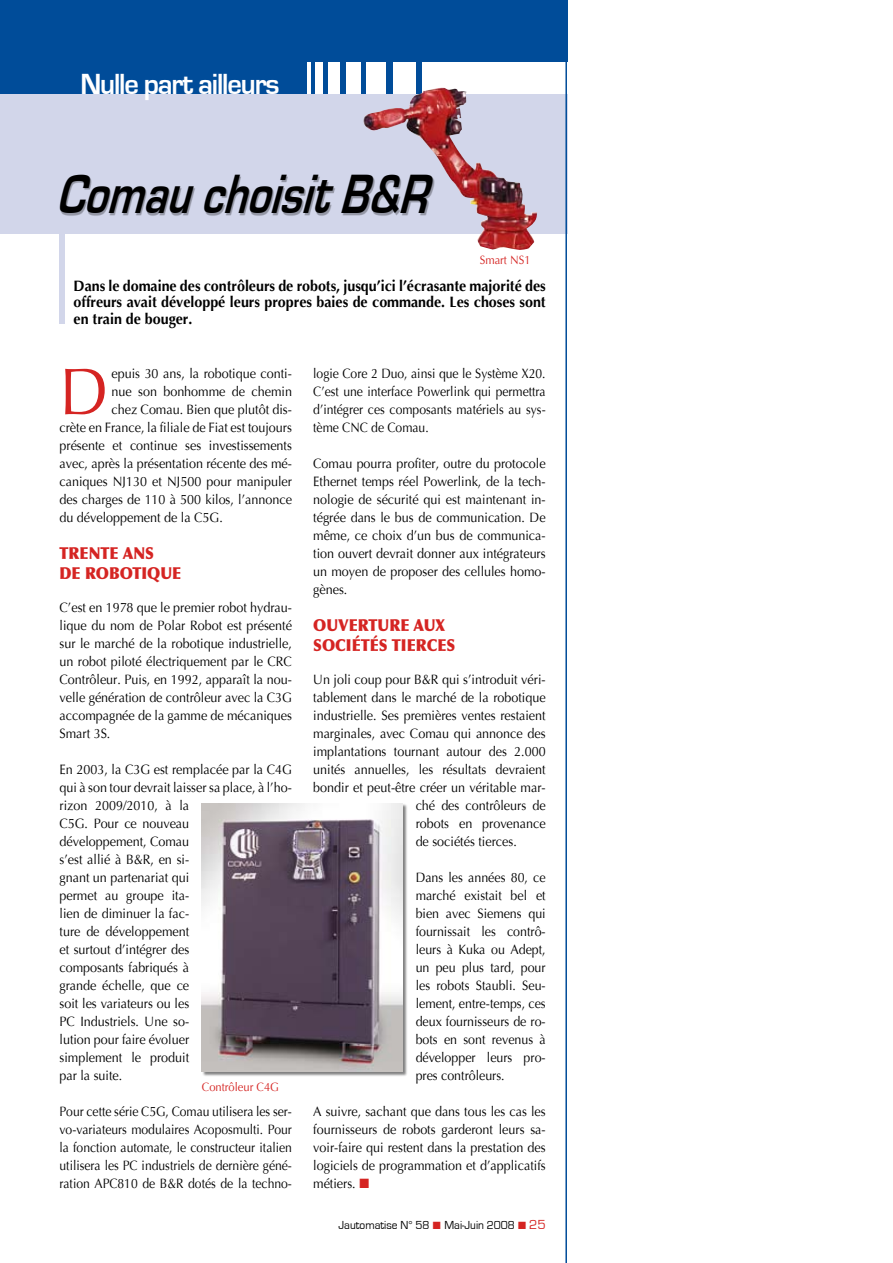
<style>
.page{position:relative;width:893px;height:1263px;background:#fff}
.page>*{position:absolute;margin:0;border:0;box-sizing:border-box;transform-origin:0 0}
.t1{font:66.15px "Optima";color:#d52422;scale:.95 1}
.t2{font:italic 700 57px "Eurostile";color:#000;scale:.78 1}
.t3{font:700 30px "Eurostile";letter-spacing:-.04em;color:#fff;scale:.95 1}
.t4{font:900 16.5px/19.8px "Optima";color:#d52422;scale:.9 1}
.t5{font:700 15px/16.5px "Optima";color:#000;text-align:justify;scale:.95 1}
.t6{font:13.5px/18px "Optima";color:#000;text-align:justify;scale:.93 1}
.t7{font:13.5px/18px "Optima";color:#000;text-align:justify;scale:.9 1}
.t8{font:13.5px/18px "Optima";color:#000;text-align:justify;scale:.92 1}
.t9{font:12px "Eurostile";color:#000;scale:.95 1}
.t10{font:12px "Optima";color:#d52422;scale:.93 1}
.s1{color:#d52422}
.s2{font-size:13.5px;color:#d52422}
</style>
<div class="page">
<hr style="left:0;top:94px;width:1px;height:238px;background:#d2d6ea">
<div style="left:0;top:94px;width:568px;height:140px;background:#d2d6ea"></div>
<div style="left:0;top:0;width:568px;height:94px;background:#004c99"></div>
<div style="left:422px;top:62px;width:146px;height:32px;background:#fff"></div>
<div style="left:393px;top:62px;width:22px;height:32px;background:#fff"></div>
<div style="left:367px;top:62px;width:19px;height:32px;background:#fff"></div>
<div style="left:346px;top:62px;width:14px;height:32px;background:#fff"></div>
<div style="left:328px;top:62px;width:12px;height:32px;background:#fff"></div>
<div style="left:316px;top:62px;width:7px;height:32px;background:#fff"></div>
<hr style="left:307px;top:62px;width:3px;height:32px;background:#fff">
<hr style="left:565px;top:49px;width:2px;height:1214px;background:#004c99">
<div style="left:60px;top:221px;width:5px;height:103px;background:#d2d6ea"></div>
<div style="left:45px;top:163px;width:504px;height:67px;background:#000;opacity:.3"></div>
<img style="left:361px;top:87px;width:176px;height:163px">
<div style="left:201px;top:802px;width:207px;height:275px;background:#000;opacity:.5"></div>
<img style="left:202px;top:804px;width:201px;height:267px">
<h3 class="t3" style="left:80px;top:68px;width:211px">Nulle part ailleurs</h3>
<h2 class="t2" style="left:56px;top:164px;width:499px">ComauchoisitB&amp;R</h2>
<p class="t10" style="left:480px;top:253px;width:56px">Smart NS1</p>
<p class="t5" style="left:74px;top:278px;width:498px">Dans le domaine des contrôleurs de robots, jusqu’ici l’écrasante majorité des offreurs avait développé leurs propres baies de commande. Les choses sont en train de bouger.</p>
<h1 class="t1" style="left:60px;top:353px;width:53px">D</h1>
<p class="t6" style="left:112px;top:365px;width:196px">epuis 30 ans, la robotique conti-</p>
<p class="t6" style="left:112px;top:383px;width:196px">nue son bonhomme de chemin</p>
<p class="t6" style="left:112px;top:401px;width:196px">chez Comau. Bien que plutôt dis-</p>
<p class="t6" style="left:60px;top:419px;width:251px">crète en France, la filiale de Fiat est toujours</p>
<p class="t6" style="left:60px;top:437px;width:251px">présente et continue ses investissements</p>
<p class="t6" style="left:60px;top:455px;width:251px">avec, après la présentation récente des mé-</p>
<p class="t6" style="left:60px;top:473px;width:251px">caniques NJ130 et NJ500 pour manipuler</p>
<p class="t6" style="left:60px;top:491px;width:251px">des charges de 110 à 500 kilos, l’annonce</p>
<p class="t6" style="left:60px;top:509px;width:177px">du développement de la C5G.</p>
<p class="t4" style="left:60px;top:543px;width:137px">TRENTE ANS<br>DE ROBOTIQUE</p>
<p class="t6" style="left:60px;top:599px;width:251px">C’est en 1978 que le premier robot hydrau&shy;lique du nom de Polar Robot est présenté sur le marché de la robotique industrielle, un robot piloté électriquement par le CRC Contrôleur. Puis, en 1992, apparaît la nou&shy;velle génération de contrôleur avec la C3G accompagnée de la gamme de mécaniques Smart 3S.</p>
<p class="t6" style="left:60px;top:761px;width:251px;text-align:left">En 2003, la C3G est remplacée par la C4G qui à son tour devrait laisser sa place, à l’ho&shy;rizon 2009/2010, à la<br>C5G. Pour ce nouveau<br>développement, Comau<br>s’est allié à B&amp;R, en si-<br>gnant un partenariat qui<br>permet au groupe ita-<br>lien de diminuer la fac-<br>ture de développement<br>et surtout d’intégrer des<br>composants fabriqués à<br>grande échelle, que ce<br>soit les variateurs ou les<br>PC Industriels. Une so-<br>lution pour faire évoluer<br>simplement le produit<br>par la suite.</p>
<p class="t7" style="left:60px;top:1103px;width:260px">Pour cette série C5G, Comau utilisera les ser&shy;vo-variateurs modulaires Acoposmulti. Pour la fonction automate, le constructeur italien utilisera les PC industriels de dernière géné&shy;ration APC810 de B&amp;R dotés de la techno-</p>
<p class="t10" style="left:202px;top:1080px;width:84px">Contrôleur C4G</p>
<p class="t7" style="left:313px;top:365px;width:260px">logie Core 2 Duo, ainsi que le Système X20.<br>C’est une interface Powerlink qui permettra d’intégrer ces composants matériels au sys&shy;tème CNC de Comau.</p>
<p class="t6" style="left:313px;top:455px;width:251px">Comau pourra profiter, outre du protocole Ethernet temps réel Powerlink, de la tech&shy;nologie de sécurité qui est maintenant in&shy;tégrée dans le bus de communication. De même, ce choix d’un bus de communica&shy;tion ouvert devrait donner aux intégrateurs un moyen de proposer des cellules homo&shy;gènes.</p>
<p class="t4" style="left:313px;top:615px;width:159px">OUVERTURE AUX<br>SOCIÉTÉS TIERCES</p>
<p class="t6" style="left:313px;top:671px;width:251px">Un joli coup pour B&amp;R qui s’introduit véri-</p>
<p class="t6" style="left:313px;top:689px;width:251px">tablement dans le marché de la robotique</p>
<p class="t6" style="left:313px;top:707px;width:251px">industrielle. Ses premières ventes restaient</p>
<p class="t6" style="left:313px;top:725px;width:251px">marginales, avec Comau qui annonce des</p>
<p class="t6" style="left:313px;top:743px;width:251px">implantations tournant autour des 2.000</p>
<p class="t6" style="left:313px;top:761px;width:251px">unités annuelles, les résultats devraient</p>
<p class="t6" style="left:313px;top:779px;width:251px">bondir et peut-être créer un véritable mar-</p>
<p class="t6" style="left:416px;top:797px;width:141px">ché des contrôleurs de</p>
<p class="t6" style="left:416px;top:815px;width:141px">robots en provenance</p>
<p class="t6" style="left:416px;top:833px;width:110px">de sociétés tierces.</p>
<p class="t8" style="left:416px;top:869px;width:143px">Dans les années 80, ce marché existait bel et bien avec Siemens qui fournissait les contrô&shy;leurs à Kuka ou Adept, un peu plus tard, pour les robots Staubli. Seu&shy;lement, entre-temps, ces deux fournisseurs de ro&shy;bots en sont revenus à développer leurs pro&shy;pres contrôleurs.</p>
<p class="t6" style="left:313px;top:1103px;width:251px">A suivre, sachant que dans tous les cas les fournisseurs de robots garderont leurs sa&shy;voir-faire qui restent dans la prestation des logiciels de programmation et d’applicatifs métiers. <span class="s1">■</span></p>
<p class="t9" style="left:339px;top:1218px;width:220px">Jautomatise N° 58 <span class="s1">■</span> Mai-Juin 2008 <span class="s1">■</span> <span class="s2">25</span></p>
</div>
